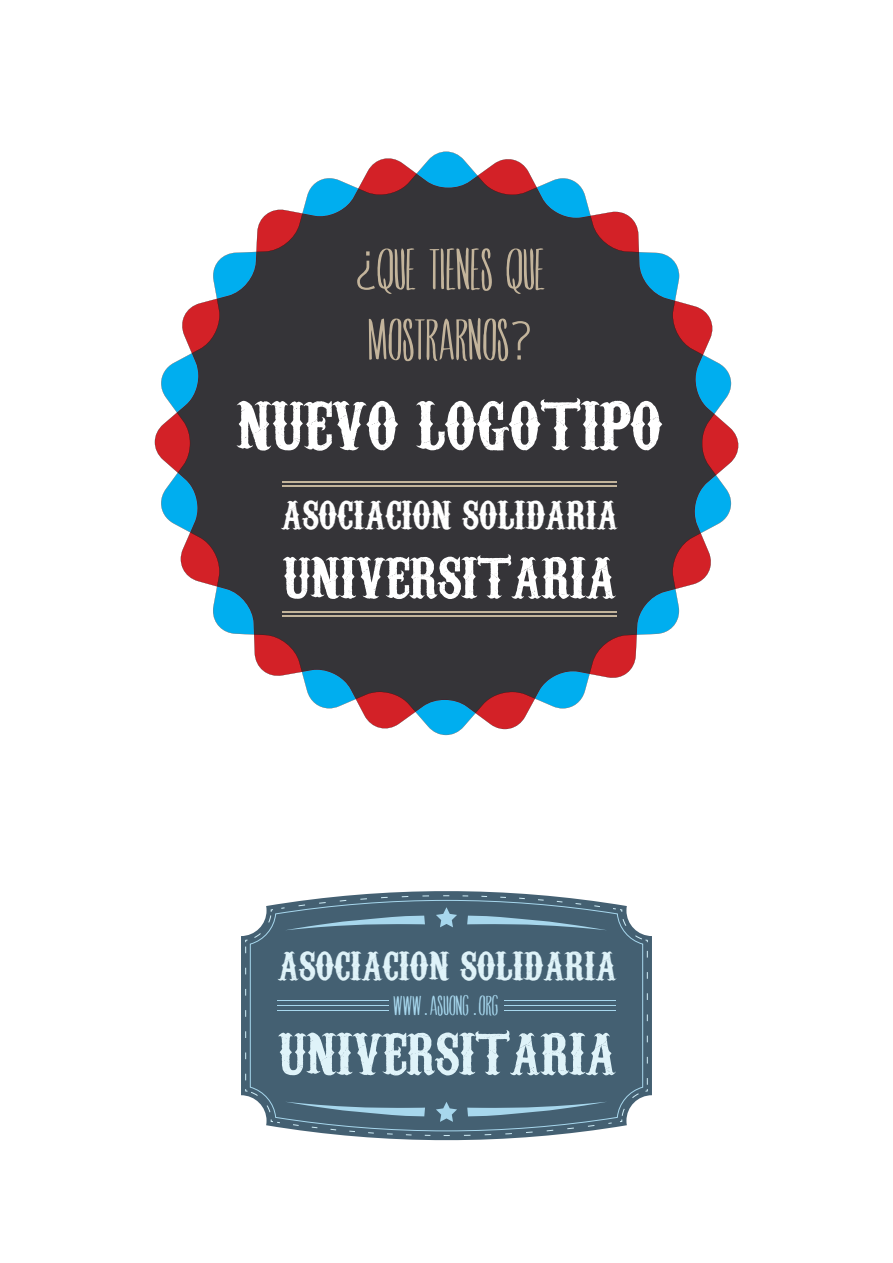
<style>
.page{position:relative;width:893px;height:1263px;background:#fff}
.page>*{position:absolute;margin:0;border:0;box-sizing:border-box;transform-origin:0 0}
.t1{font:65.7px "Carnivalee Freakshow";color:#fff}
.t2{font:58.5px/70.2px "Sombody To Love";color:#c3b49b}
.t3{font:56.55px "Carnivalee Freakshow";color:#dff3f9}
.t4{font:55.8px "Carnivalee Freakshow";color:#fff}
.t5{font:39px "Carnivalee Freakshow";color:#dff3f9}
.t6{font:38.7px "Carnivalee Freakshow";color:#fff}
.t7{font:27.9px "Sombody To Love";color:#a7d7ed}
.s1{font-family:"Colaborate";font-weight:100}
</style>
<div class="page">
<svg style="left:241px;top:891px;width:411px;height:250px"></svg>
<svg style="left:245px;top:908px;width:4px;height:172px"></svg>
<svg style="left:644px;top:951px;width:4px;height:172px"></svg>
<div style="left:249px;top:899px;width:395px;height:233px;background:#446072"></div>
<svg style="left:280px;top:895px;width:368px;height:48px;background:#5e7a8b"></svg>
<svg style="left:245px;top:1088px;width:368px;height:48px;background:#5e7a8b"></svg>
<hr style="left:504px;top:1000px;width:111px;height:1px;background:#a7d7ed">
<hr style="left:504px;top:1005px;width:111px;height:1px;background:#a7d7ed">
<hr style="left:504px;top:1009px;width:111px;height:1px;background:#a7d7ed">
<hr style="left:277px;top:1000px;width:112px;height:1px;background:#a7d7ed">
<hr style="left:277px;top:1005px;width:112px;height:1px;background:#a7d7ed">
<hr style="left:277px;top:1009px;width:112px;height:1px;background:#a7d7ed">
<svg style="left:161px;top:152px;width:570px;height:374px"></svg>
<svg style="left:256px;top:174px;width:384px;height:79px"></svg>
<svg style="left:177px;top:299px;width:539px;height:379px;background:#4a494f"></svg>
<svg style="left:302px;top:672px;width:288px;height:63px"></svg>
<hr style="left:282px;top:485px;width:334px;height:2px;background:#c3b49b">
<hr style="left:282px;top:481px;width:334px;height:2px;background:#c3b49b">
<hr style="left:282px;top:615px;width:334px;height:2px;background:#c3b49b">
<hr style="left:282px;top:611px;width:334px;height:2px;background:#c3b49b">
<p class="t2" style="left:354px;top:234px;width:192px"><span class="s1">¿</span>QUE TIENES QUE<br>MOSTRARNOS<span class="s1">?</span></p>
<p class="t1" style="left:237px;top:383px;width:427px">NUEVO LOGOTIPO</p>
<p class="t6" style="left:281px;top:490px;width:338px">ASOCIACION SOLIDARIA</p>
<p class="t4" style="left:283px;top:542px;width:334px">UNIVERSITARIA</p>
<p class="t5" style="left:278px;top:940px;width:340px">ASOCIACION SOLIDARIA</p>
<p class="t7" style="left:393px;top:989px;width:107px">WWW<span class="s1">.</span>ASUONG<span class="s1">.</span>ORG</p>
<p class="t3" style="left:278px;top:1017px;width:339px">UNIVERSITARIA</p>
</div>
